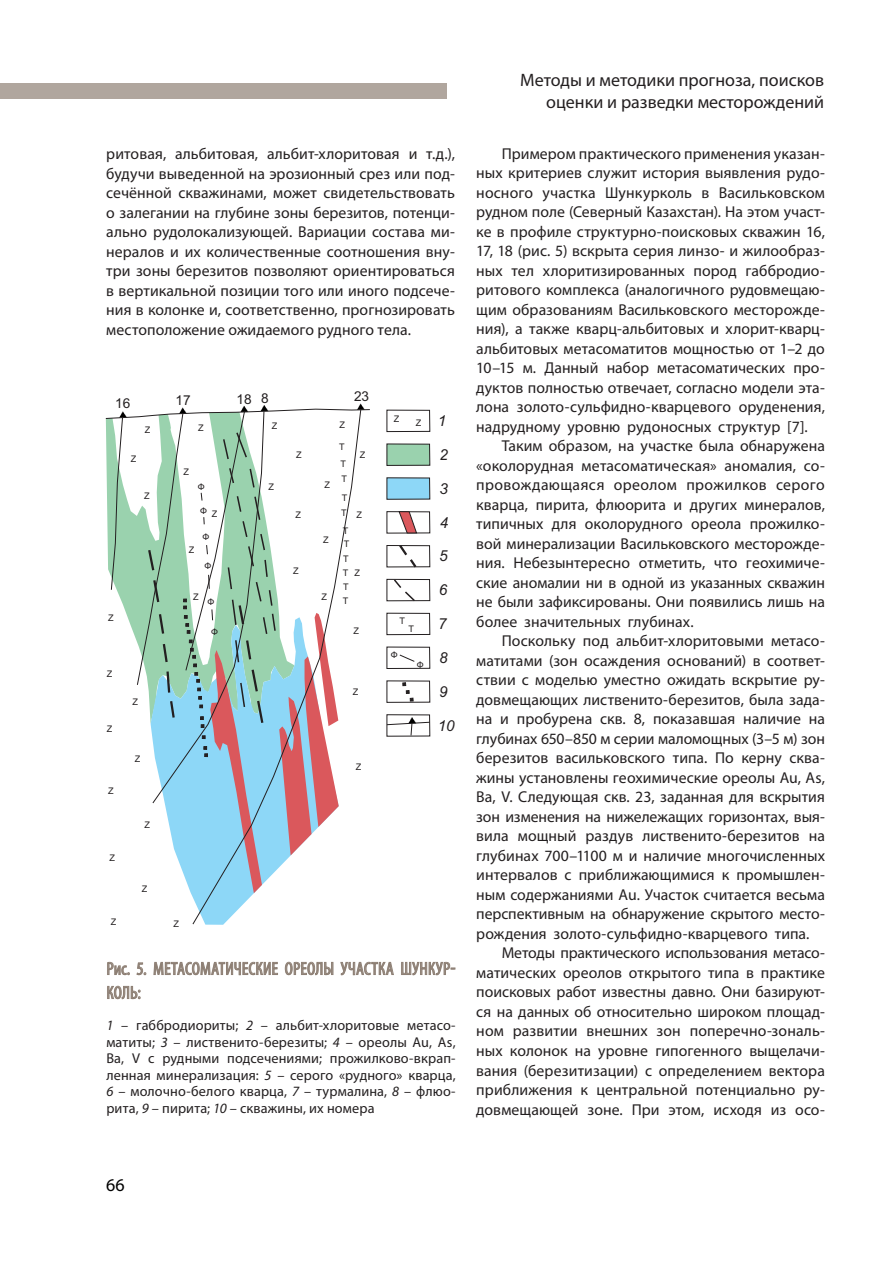
<style>
.page{position:relative;width:893px;height:1263px;background:#fff}
.page>*{position:absolute;margin:0;border:0;box-sizing:border-box;transform-origin:0 0}
.t1{font:18px/21.6px "Myriad Pro";color:#231f20;text-align:right}
.Названия{font:condensed 18px/24px "Myriad Pro";letter-spacing:.015em;color:#8e8075}
.t2{font:18px "Myriad Pro";color:#000}
.Осн_т{font:15.75px/19.5px "Myriad Pro";letter-spacing:.005em;color:#231f20;text-align:justify}
.t3{font:italic 15.15px "Arial";color:#231f20}
.Подрисуночная{font:14.25px/16.5px "Myriad Pro";letter-spacing:.01em;color:#231f20;text-align:justify}
.t4{font:13.65px "Arial";color:#231f20}
.t5{font:9.15px "Arial";color:#231f20}
.s1{font-style:italic}
</style>
<div class="page">
<div style="left:0;top:83px;width:446px;height:15px;background:#b0a69e"></div>
<svg style="left:107px;top:962px;width:23px;height:13px"></svg>
<svg style="left:137px;top:962px;width:9px;height:13px"></svg>
<svg style="left:154px;top:961px;width:124px;height:15px"></svg>
<svg style="left:285px;top:962px;width:48px;height:13px"></svg>
<svg style="left:341px;top:961px;width:53px;height:14px"></svg>
<svg style="left:401px;top:962px;width:54px;height:13px"></svg>
<svg style="left:107px;top:986px;width:33px;height:13px"></svg>
<svg style="left:192px;top:893px;width:62px;height:32px"></svg>
<div style="left:387px;top:410px;width:43px;height:22px;border:1px solid #231f20"></div>
<div style="left:387px;top:444px;width:43px;height:22px;background:#9ad2ae;border:1px solid #231f20"></div>
<div style="left:387px;top:477px;width:43px;height:23px;background:#8dd7f7"></div>
<div style="left:387px;top:511px;width:43px;height:22px;border:1px solid #231f20"></div>
<svg style="left:399px;top:511px;width:18px;height:22px"></svg>
<div style="left:387px;top:545px;width:43px;height:22px;border:1px solid #231f20"></div>
<svg style="left:397px;top:545px;width:22px;height:23px"></svg>
<div style="left:387px;top:579px;width:43px;height:22px;border:1px solid #231f20"></div>
<svg style="left:392px;top:578px;width:25px;height:24px"></svg>
<div style="left:387px;top:613px;width:43px;height:22px;border:1px solid #231f20"></div>
<div style="left:387px;top:647px;width:43px;height:22px;border:1px solid #231f20"></div>
<svg style="left:399px;top:654px;width:16px;height:8px"></svg>
<div style="left:387px;top:680px;width:43px;height:23px;border:1px solid #231f20"></div>
<svg style="left:403px;top:682px;width:10px;height:19px"></svg>
<svg style="left:386px;top:717px;width:44px;height:19px"></svg>
<svg style="left:105px;top:404px;width:265px;height:489px"></svg>
<p class="t1" style="left:520px;top:69px;width:305px">Методы и методики прогноза, поисков оценки и разведки месторождений</p>
<p class="Осн_т" style="left:106px;top:144px;width:350px">ритовая, альбитовая, альбит-хлоритовая и т.д.), будучи выведенной на эрозионный срез или под&shy;сечённой скважинами, может свидетельствовать о залегании на глубине зоны березитов, потенци&shy;ально рудолокализующей. Вариации состава ми&shy;нералов и их количественные соотношения вну&shy;три зоны березитов позволяют ориентироваться в вертикальной позиции того или иного подсече&shy;ния в колонке и, соответственно, прогнозировать местоположение ожидаемого рудного тела.</p>
<p class="Осн_т" style="left:476px;top:144px;width:350px;text-indent:26px">Примером практического применения указан&shy;ных критериев служит история выявления рудо&shy;носного участка Шункурколь в Васильковском рудном поле (Северный Казахстан). На этом участ&shy;ке в профиле структурно-поисковых скважин 16, 17, 18 (рис. 5) вскрыта серия линзо- и жилообраз&shy;ных тел хлоритизированных пород габбродио&shy;ритового комплекса (аналогичного рудовмещаю&shy;щим образованиям Васильковского месторожде&shy;ния), а также кварц-альбитовых и хлорит-кварц&shy;альбитовых метасоматитов мощностью от 1–2 до 10–15 м. Данный набор метасоматических про&shy;дуктов полностью отвечает, согласно модели эта&shy;лона золото-сульфидно-кварцевого оруденения, надрудному уровню рудоносных структур [7].</p>
<p class="Осн_т" style="left:476px;top:436px;width:350px;text-indent:26px">Таким образом, на участке была обнаружена «околорудная метасоматическая» аномалия, со&shy;провождающаяся ореолом прожилков серого кварца, пирита, флюорита и других минералов, типичных для околорудного ореола прожилко&shy;вой минерализации Васильковского месторожде&shy;ния. Небезынтересно отметить, что геохимиче&shy;ские аномалии ни в одной из указанных скважин не были зафиксированы. Они появились лишь на более значительных глубинах.</p>
<p class="Осн_т" style="left:476px;top:631px;width:350px;text-indent:26px">Поскольку под альбит-хлоритовыми метасо&shy;матитами (зон осаждения оснований) в соответ&shy;ствии с моделью уместно ожидать вскрытие ру&shy;довмещающих лиственито-березитов, была зада&shy;на и пробурена скв. 8, показавшая наличие на глубинах 650–850 м серии маломощных (3–5 м) зон березитов васильковского типа. По керну сква&shy;жины установлены геохимические ореолы Au, As, Ba, V. Следующая скв. 23, заданная для вскрытия зон изменения на нижележащих горизонтах, выя&shy;вила мощный раздув лиственито-березитов на глубинах 700–1100 м и наличие многочисленных интервалов с приближающимися к промышлен&shy;ным содержаниями Au. Участок считается весьма перспективным на обнаружение скрытого место&shy;рождения золото-сульфидно-кварцевого типа.</p>
<p class="Осн_т" style="left:476px;top:943px;width:350px;text-indent:26px">Методы практического использования метасо&shy;матических ореолов открытого типа в практике поисковых работ известны давно. Они базируют&shy;ся на данных об относительно широком площад&shy;ном развитии внешних зон поперечно-зональ&shy;ных колонок на уровне гипогенного выщелачи&shy;вания (березитизации) с определением вектора приближения к центральной потенциально ру&shy;довмещающей зоне. При этом, исходя из осо-</p>
<p class="t4" style="left:115px;top:394px;width:17px">16</p>
<p class="t4" style="left:176px;top:391px;width:17px">17</p>
<p class="t4" style="left:237px;top:390px;width:34px">18 8</p>
<p class="t4" style="left:354px;top:387px;width:17px">23</p>
<p class="t5" style="left:394px;top:412px;width:7px">Z</p>
<p class="t3" style="left:438px;top:411px;width:10px">1</p>
<p class="t3" style="left:439px;top:445px;width:10px">2</p>
<p class="t3" style="left:439px;top:479px;width:10px">3</p>
<p class="t3" style="left:440px;top:513px;width:10px">4</p>
<p class="t3" style="left:439px;top:546px;width:10px">5</p>
<p class="t3" style="left:439px;top:580px;width:10px">6</p>
<p class="t5" style="left:409px;top:623px;width:7px">Т</p>
<p class="t5" style="left:416px;top:417px;width:7px">Z</p>
<p class="t5" style="left:272px;top:420px;width:7px">Z</p>
<p class="t5" style="left:339px;top:419px;width:7px">Z</p>
<p class="t5" style="left:198px;top:422px;width:7px">Z</p>
<p class="t5" style="left:145px;top:424px;width:7px">Z</p>
<p class="t5" style="left:339px;top:441px;width:7px">Т</p>
<p class="t5" style="left:296px;top:449px;width:7px">Z</p>
<p class="t5" style="left:360px;top:449px;width:7px">Z</p>
<p class="t5" style="left:131px;top:452px;width:7px">Z</p>
<p class="t5" style="left:340px;top:457px;width:7px">Т</p>
<p class="t5" style="left:184px;top:466px;width:7px">Z</p>
<p class="t5" style="left:341px;top:473px;width:7px">Т</p>
<p class="t5" style="left:324px;top:479px;width:7px">Z</p>
<p class="t5" style="left:198px;top:481px;width:8px">Ф</p>
<p class="t5" style="left:268px;top:481px;width:7px">Z</p>
<p class="t5" style="left:144px;top:490px;width:7px">Z</p>
<p class="t5" style="left:342px;top:491px;width:7px">Т</p>
<p class="t5" style="left:200px;top:505px;width:8px">Ф</p>
<p class="t5" style="left:341px;top:507px;width:7px">Т</p>
<p class="t5" style="left:212px;top:508px;width:7px">Z</p>
<p class="t5" style="left:356px;top:509px;width:7px">Z</p>
<p class="t5" style="left:295px;top:509px;width:7px">Z</p>
<p class="t5" style="left:343px;top:524px;width:7px">Т</p>
<p class="t5" style="left:203px;top:530px;width:8px">Ф</p>
<p class="t5" style="left:323px;top:534px;width:7px">Z</p>
<p class="t5" style="left:344px;top:538px;width:7px">Т</p>
<p class="t5" style="left:189px;top:543px;width:7px">Z</p>
<p class="t5" style="left:343px;top:553px;width:7px">Т</p>
<p class="t5" style="left:205px;top:560px;width:8px">Ф</p>
<p class="t5" style="left:293px;top:565px;width:7px">Z</p>
<p class="t5" style="left:354px;top:567px;width:7px">Z</p>
<p class="t5" style="left:343px;top:567px;width:7px">Т</p>
<p class="t5" style="left:343px;top:581px;width:7px">Т</p>
<p class="t5" style="left:193px;top:590px;width:7px">Z</p>
<p class="t5" style="left:322px;top:591px;width:7px">Z</p>
<p class="t5" style="left:343px;top:595px;width:7px">Т</p>
<p class="t5" style="left:208px;top:596px;width:8px">Ф</p>
<p class="t5" style="left:108px;top:611px;width:7px">Z</p>
<p class="t5" style="left:400px;top:615px;width:7px">Т</p>
<p class="t3" style="left:438px;top:614px;width:10px">7</p>
<p class="t5" style="left:354px;top:625px;width:7px">Z</p>
<p class="t5" style="left:211px;top:626px;width:8px">Ф</p>
<p class="t5" style="left:391px;top:649px;width:8px">Ф</p>
<p class="t5" style="left:417px;top:658px;width:32px">Ф <sup>8</sup></p>
<p class="t3" style="left:439px;top:682px;width:10px">9</p>
<p class="t3" style="left:438px;top:716px;width:18px">10</p>
<p class="t5" style="left:107px;top:668px;width:7px">Z</p>
<p class="t5" style="left:353px;top:685px;width:7px">Z</p>
<p class="t5" style="left:132px;top:696px;width:7px">Z</p>
<p class="t5" style="left:107px;top:722px;width:7px">Z</p>
<p class="t5" style="left:135px;top:753px;width:7px">Z</p>
<p class="t5" style="left:356px;top:760px;width:7px">Z</p>
<p class="t5" style="left:108px;top:785px;width:7px">Z</p>
<p class="t5" style="left:144px;top:819px;width:7px">Z</p>
<p class="t5" style="left:110px;top:852px;width:7px">Z</p>
<p class="t5" style="left:142px;top:882px;width:7px">Z</p>
<p class="t5" style="left:111px;top:916px;width:7px">Z</p>
<p class="t5" style="left:174px;top:917px;width:7px">Z</p>
<p class="Названия" style="left:107px;top:956px;width:350px">Рис. 5. МЕТАСОМАТИЧЕСКИЕ ОРЕОЛЫ УЧАСТКА ШУНКУР-<br>КОЛЬ:</p>
<p class="Подрисуночная" style="left:106px;top:1017px;width:351px"><span class="s1">1</span> – габбродиориты; <span class="s1">2</span> – альбит-хлоритовые метасо&shy;матиты; <span class="s1">3</span> – лиственито-березиты; <span class="s1">4</span> – ореолы Au, As, Ba, V с рудными подсечениями; прожилково-вкрап&shy;ленная минерализация: <span class="s1">5</span> – серого «рудного» кварца, <span class="s1">6</span> – молочно-белого кварца, <span class="s1">7</span> – турмалина, <span class="s1">8</span> – флюо&shy;рита, <span class="s1">9</span> – пирита; <span class="s1">10</span> – скважины, их номера</p>
<p class="t2" style="left:106px;top:1173px;width:20px">66</p>
</div>
